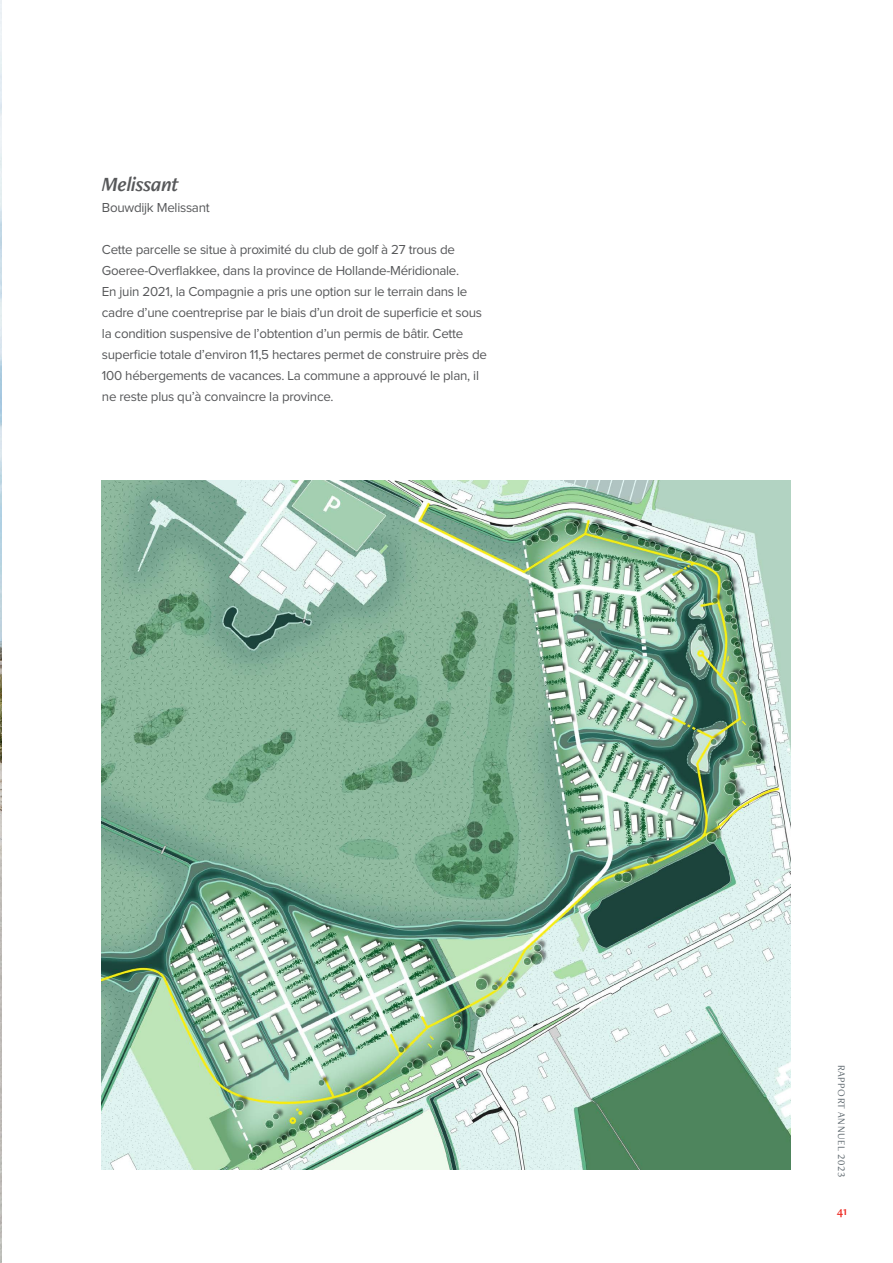
<style>
.page{position:relative;width:893px;height:1263px;background:#fff}
.page>*{position:absolute;margin:0;border:0;box-sizing:border-box;transform-origin:0 0}
.t1{font:italic 21px "Freight Neo Pro Semi";letter-spacing:-.02em;color:#57585a}
.t2{font:13.5px/21px "Proxima Nova";letter-spacing:-.02em;color:#57585a}
.t3{font:12px "Freight Neo Pro Semi";color:#ee2a23}
.t4{font:10.5px "Freight Neo Pro";letter-spacing:.05em;color:#5f696f}
</style>
<div class="page">
<img style="left:0;top:0;width:1px;height:1263px">
<img style="left:102px;top:481px;width:689px;height:688px">
<h1 class="t1" style="left:102px;top:169px;width:79px">Melissant</h1>
<p class="t2" style="left:102px;top:197px;width:109px">Bouwdijk Melissant</p>
<p class="t2" style="left:102px;top:239px;width:387px">Cette parcelle se situe à proximité du club de golf à 27 trous de Goeree-Overflakkee, dans la province de Hollande-Méridionale.<br>En juin 2021, la Compagnie a pris une option sur le terrain dans le cadre d’une coentreprise par le biais d’un droit de superficie et sous la condition suspensive de l’obtention d’un permis de bâtir. Cette superficie totale d’environ 11,5 hectares permet de construire près de 100 hébergements de vacances. La commune a approuvé le plan, il ne reste plus qu’à convaincre la province.</p>
<p class="t4" style="left:849px;top:1065px;width:114px;rotate:90deg">RAPPORT ANNUEL 2023</p>
<p class="t3" style="left:837px;top:1203px;width:11px">41</p>
</div>
